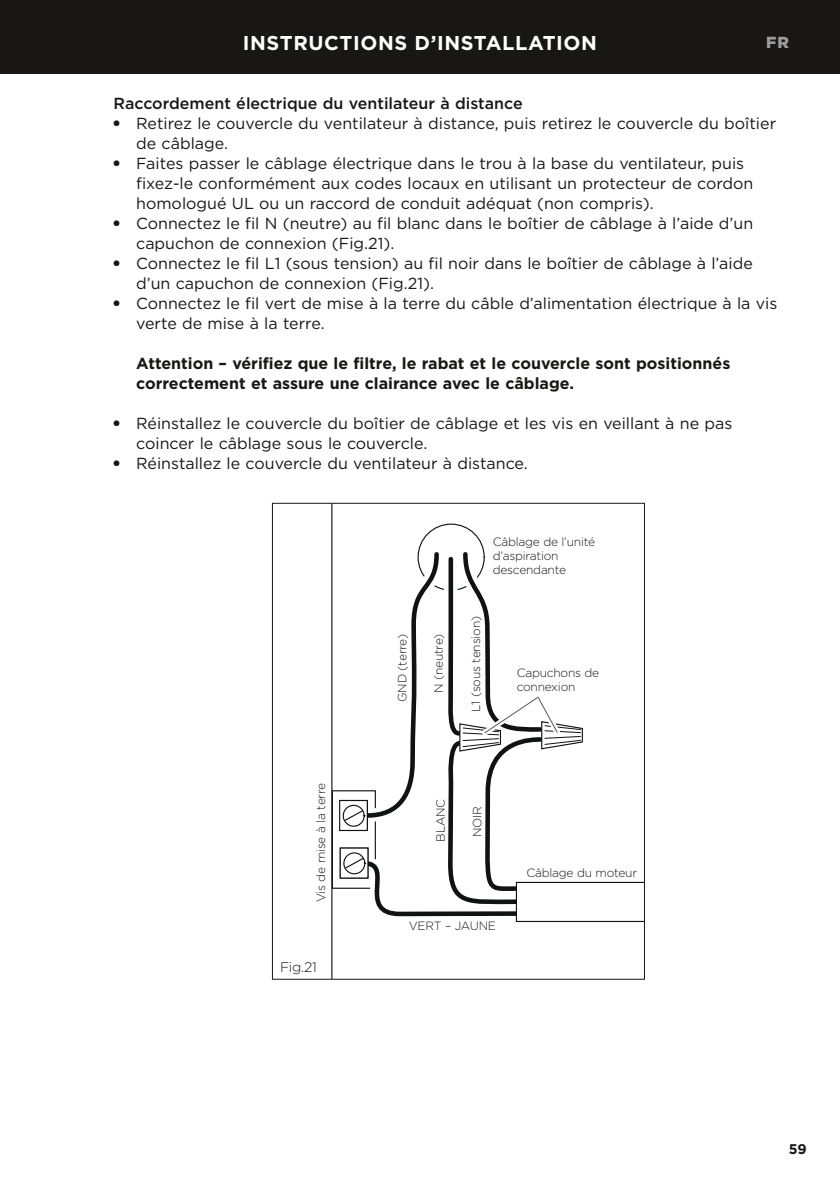
<style>
.page{position:relative;width:840px;height:1191px;background:#fff}
.page>*{position:absolute;margin:0;border:0;box-sizing:border-box;transform-origin:0 0}
.t1{font:700 20px "Gotham";letter-spacing:.03em;color:#fff}
.t2{font:16px/20px "Gotham";color:#181716}
.t3{font:700 16px/20px "Gotham";color:#181716}
.t4{font:500 16px "Gotham";color:#181716}
.t5{font:900 16px "Gotham";color:#9c9c9d}
.t6{font:300 14px "Gotham";color:#181716}
.t7{font:700 14px "Gotham";color:#181716}
.t8{font:300 12px/14px "Gotham";letter-spacing:-.02em;color:#181716}
</style>
<div class="page">
<div style="left:0;top:0;width:839px;height:74px;background:#181716"></div>
<div style="left:331px;top:790px;width:44px;height:98px;border:1px solid #111212"></div>
<div style="left:339px;top:847px;width:29px;height:31px;border:1px solid #111212"></div>
<div style="left:339px;top:800px;width:28px;height:31px;border:1px solid #111212"></div>
<svg style="left:342px;top:548px;width:300px;height:375px"></svg>
<hr style="left:331px;top:504px;width:1px;height:474px;background:#111212">
<p class="t1" style="left:243px;top:30px;width:355px">INSTRUCTIONS D’INSTALLATION</p>
<p class="t5" style="left:765px;top:31px;width:24px">FR</p>
<p class="t4" style="left:113px;top:93px;width:410px">Raccordement électrique du ventilateur à distance</p>
<p class="t2" style="left:136px;top:113px;width:641px;text-indent:-23px">● Retirez le couvercle du ventilateur à distance, puis retirez le couvercle du boîtier de câblage.</p>
<p class="t2" style="left:136px;top:153px;width:618px;text-indent:-23px">● Faites passer le câblage électrique dans le trou à la base du ventilateur, puis fixez-le conformément aux codes locaux en utilisant un protecteur de cordon homologué UL ou un raccord de conduit adéquat (non compris).</p>
<p class="t2" style="left:136px;top:213px;width:618px;text-indent:-23px">● Connectez le fil N (neutre) au fil blanc dans le boîtier de câblage à l’aide d’un capuchon de connexion (Fig.21).</p>
<p class="t2" style="left:136px;top:253px;width:617px;text-indent:-23px">● Connectez le fil L1 (sous tension) au fil noir dans le boîtier de câblage à l’aide d’un capuchon de connexion (Fig.21).</p>
<p class="t2" style="left:136px;top:293px;width:642px;text-indent:-23px">● Connectez le fil vert de mise à la terre du câble d’alimentation électrique à la vis verte de mise à la terre.</p>
<p class="t3" style="left:136px;top:353px;width:595px">Attention – vérifiez que le filtre, le rabat et le couvercle sont positionnés correctement et assure une clairance avec le câblage.</p>
<p class="t2" style="left:136px;top:413px;width:597px;text-indent:-23px">● Réinstallez le couvercle du boîtier de câblage et les vis en veillant à ne pas coincer le câblage sous le couvercle.</p>
<p class="t2" style="left:113px;top:453px;width:415px">● Réinstallez le couvercle du ventilateur à distance.</p>
<p class="t8" style="left:313px;top:902px;width:121px;rotate:-90deg">Vis de mise à la terre</p>
<p class="t6" style="left:280px;top:958px;width:38px">Fig.21</p>
<p class="t8" style="left:394px;top:702px;width:69px;rotate:-90deg">GND (terre)</p>
<p class="t8" style="left:431px;top:693px;width:61px;rotate:-90deg">N (neutre)</p>
<p class="t8" style="left:492px;top:534px;width:104px">Câblage de l’unité d’aspiration descendante</p>
<p class="t8" style="left:468px;top:712px;width:97px;rotate:-90deg">L1 (sous tension)</p>
<p class="t8" style="left:516px;top:665px;width:84px">Capuchons de connexion</p>
<p class="t8" style="left:433px;top:842px;width:44px;rotate:-90deg">BLANC</p>
<p class="t8" style="left:470px;top:837px;width:32px;rotate:-90deg">NOIR</p>
<p class="t8" style="left:526px;top:865px;width:112px">Câblage du moteur</p>
<p class="t8" style="left:408px;top:918px;width:89px">VERT – JAUNE</p>
<p class="t7" style="left:788px;top:1139px;width:20px">59</p>
</div>
